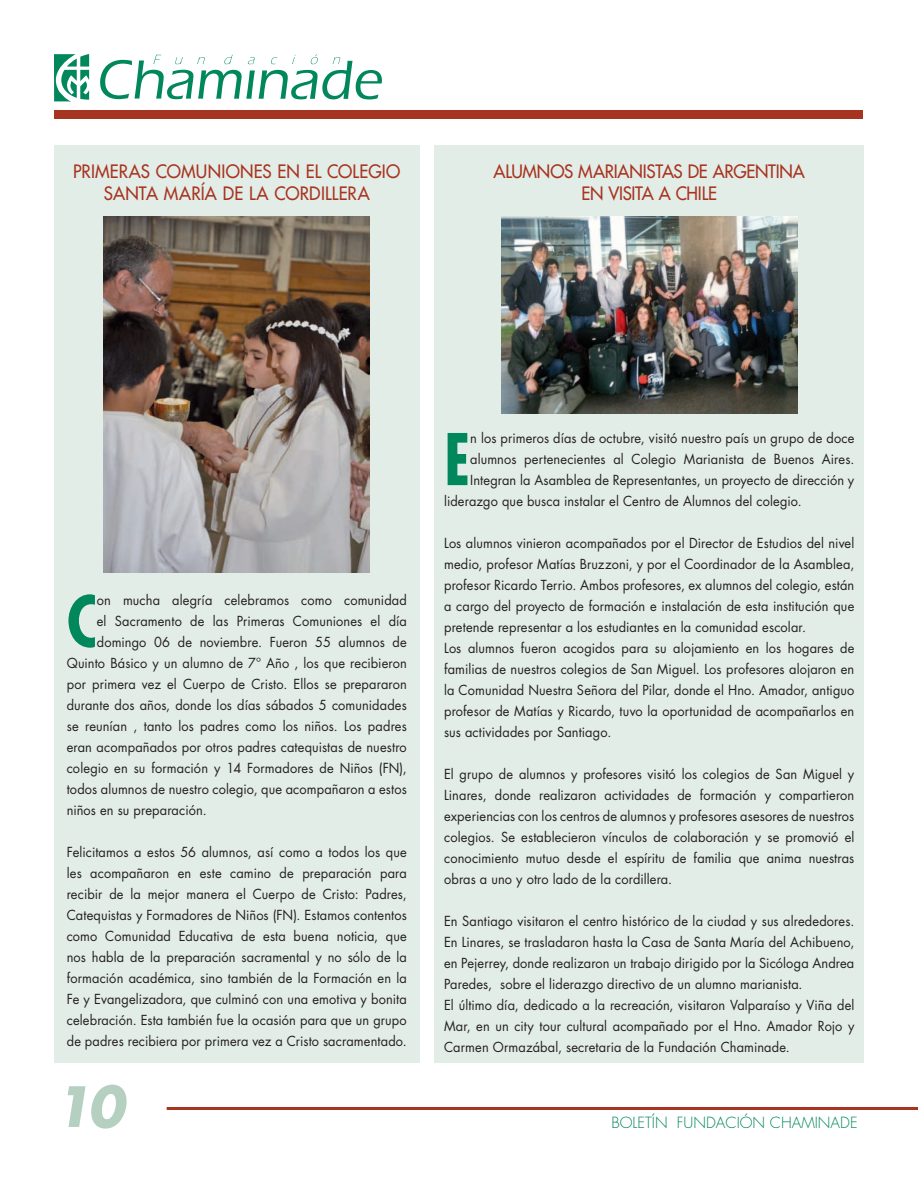
<style>
.page{position:relative;width:918px;height:1188px;background:#fff}
.page>*{position:absolute;margin:0;border:0;box-sizing:border-box;transform-origin:0 0}
.t1{font:700 condensed 69.15px "Futura Std";color:#00875c;scale:.95 1}
.t2{font:italic 700 54px "Futura Std";color:#b5cfc1}
.t3{font:500 18px/21.6px "Futura Std";color:#a73420;text-align:center;scale:.95 1}
.t4{font:300 15px "Futura Std";color:#00875c}
.t5{font:13.5px/21px "Futura Std";letter-spacing:.01em;color:#231f20;text-align:justify;scale:.95 1}
</style>
<div class="page">
<svg style="left:54px;top:54px;width:36px;height:47px"></svg>
<svg style="left:100px;top:54px;width:282px;height:45px"></svg>
<div style="left:54px;top:110px;width:808px;height:8px;background:#a73420"></div>
<hr style="left:167px;top:1107px;width:751px;height:3px;background:#a73420">
<div style="left:435px;top:145px;width:429px;height:918px;background:#e3ede8"></div>
<div style="left:54px;top:145px;width:366px;height:918px;background:#e3ede8"></div>
<img style="left:104px;top:217px;width:266px;height:356px">
<img style="left:501px;top:217px;width:297px;height:196px">
<h3 class="t3" style="left:73px;top:161px;width:346px">PRIMERAS COMUNIONES EN EL COLEGIO<br>SANTA MARÍA DE LA CORDILLERA</h3>
<h3 class="t3" style="left:494px;top:161px;width:329px">ALUMNOS MARIANISTAS DE ARGENTINA<br>EN VISITA A CHILE</h3>
<h1 class="t1" style="left:67px;top:579px;width:33px">C</h1>
<p class="t5" style="left:97px;top:590px;width:328px">on mucha alegría celebramos como comunidad</p>
<p class="t5" style="left:97px;top:611px;width:328px">el Sacramento de las Primeras Comuniones el día</p>
<p class="t5" style="left:97px;top:632px;width:328px">domingo 06 de noviembre. Fueron 55 alumnos de</p>
<p class="t5" style="left:67px;top:653px;width:360px">Quinto Básico y un alumno de 7º Año , los que recibieron</p>
<p class="t5" style="left:67px;top:674px;width:360px">por primera vez el Cuerpo de Cristo. Ellos se prepararon</p>
<p class="t5" style="left:67px;top:695px;width:360px">durante dos años, donde los días sábados 5 comunidades</p>
<p class="t5" style="left:67px;top:716px;width:360px">se reunían , tanto los padres como los niños. Los padres</p>
<p class="t5" style="left:67px;top:737px;width:359px">eran acompañados por otros padres catequistas de nuestro</p>
<p class="t5" style="left:67px;top:758px;width:359px">colegio en su formación y 14 Formadores de Niños (FN),</p>
<p class="t5" style="left:67px;top:779px;width:359px">todos alumnos de nuestro colegio, que acompañaron a estos</p>
<p class="t5" style="left:67px;top:800px;width:149px">niños en su preparación.</p>
<p class="t5" style="left:67px;top:842px;width:360px">Felicitamos a estos 56 alumnos, así como a todos los que les acompañaron en este camino de preparación para recibir de la mejor manera el Cuerpo de Cristo: Padres, Catequistas y Formadores de Niños (FN). Estamos contentos como Comunidad Educativa de esta buena noticia, que nos habla de la preparación sacramental y no sólo de la formación académica, sino también de la Formación en la Fe y Evangelizadora, que culminó con una emotiva y bonita celebración. Esta también fue la ocasión para que un grupo de padres recibiera por primera vez a Cristo sacramentado.</p>
<h2 class="t2" style="left:54px;top:1071px;width:72px">10</h2>
<h1 class="t1" style="left:444px;top:417px;width:29px">E</h1>
<p class="t5" style="left:470px;top:428px;width:406px">n los primeros días de octubre, visitó nuestro país un grupo de doce</p>
<p class="t5" style="left:470px;top:449px;width:406px">alumnos pertenecientes al Colegio Marianista de Buenos Aires.</p>
<p class="t5" style="left:470px;top:470px;width:406px">Integran la Asamblea de Representantes, un proyecto de dirección y</p>
<p class="t5" style="left:444px;top:491px;width:378px">liderazgo que busca instalar el Centro de Alumnos del colegio.</p>
<p class="t5" style="left:444px;top:533px;width:433px;text-align:left">Los alumnos vinieron acompañados por el Director de Estudios del nivel medio, profesor Matías Bruzzoni, y por el Coordinador de la Asamblea, profesor Ricardo Terrio. Ambos profesores, ex alumnos del colegio, están a cargo del proyecto de formación e instalación de esta institución que pretende representar a los estudiantes en la comunidad escolar.<br>Los alumnos fueron acogidos para su alojamiento en los hogares de familias de nuestros colegios de San Miguel. Los profesores alojaron en la Comunidad Nuestra Señora del Pilar, donde el Hno. Amador, antiguo profesor de Matías y Ricardo, tuvo la oportunidad de acompañarlos en sus actividades por Santiago.</p>
<p class="t5" style="left:444px;top:764px;width:433px">El grupo de alumnos y profesores visitó los colegios de San Miguel y Linares, donde realizaron actividades de formación y compartieron experiencias con los centros de alumnos y profesores asesores de nuestros colegios. Se establecieron vínculos de colaboración y se promovió el conocimiento mutuo desde el espíritu de familia que anima nuestras obras a uno y otro lado de la cordillera.</p>
<p class="t5" style="left:444px;top:911px;width:433px;text-align:left">En Santiago visitaron el centro histórico de la ciudad y sus alrededores.<br>En Linares, se trasladaron hasta la Casa de Santa María del Achibueno, en Pejerrey, donde realizaron un trabajo dirigido por la Sicóloga Andrea Paredes, sobre el liderazgo directivo de un alumno marianista.<br>El último día, dedicado a la recreación, visitaron Valparaíso y Viña del Mar, en un city tour cultural acompañado por el Hno. Amador Rojo y Carmen Ormazábal, secretaria de la Fundación Chaminade.</p>
<p class="t4" style="left:611px;top:1114px;width:248px">BOLETÍN FUNDACIÓN CHAMINADE</p>
</div>
